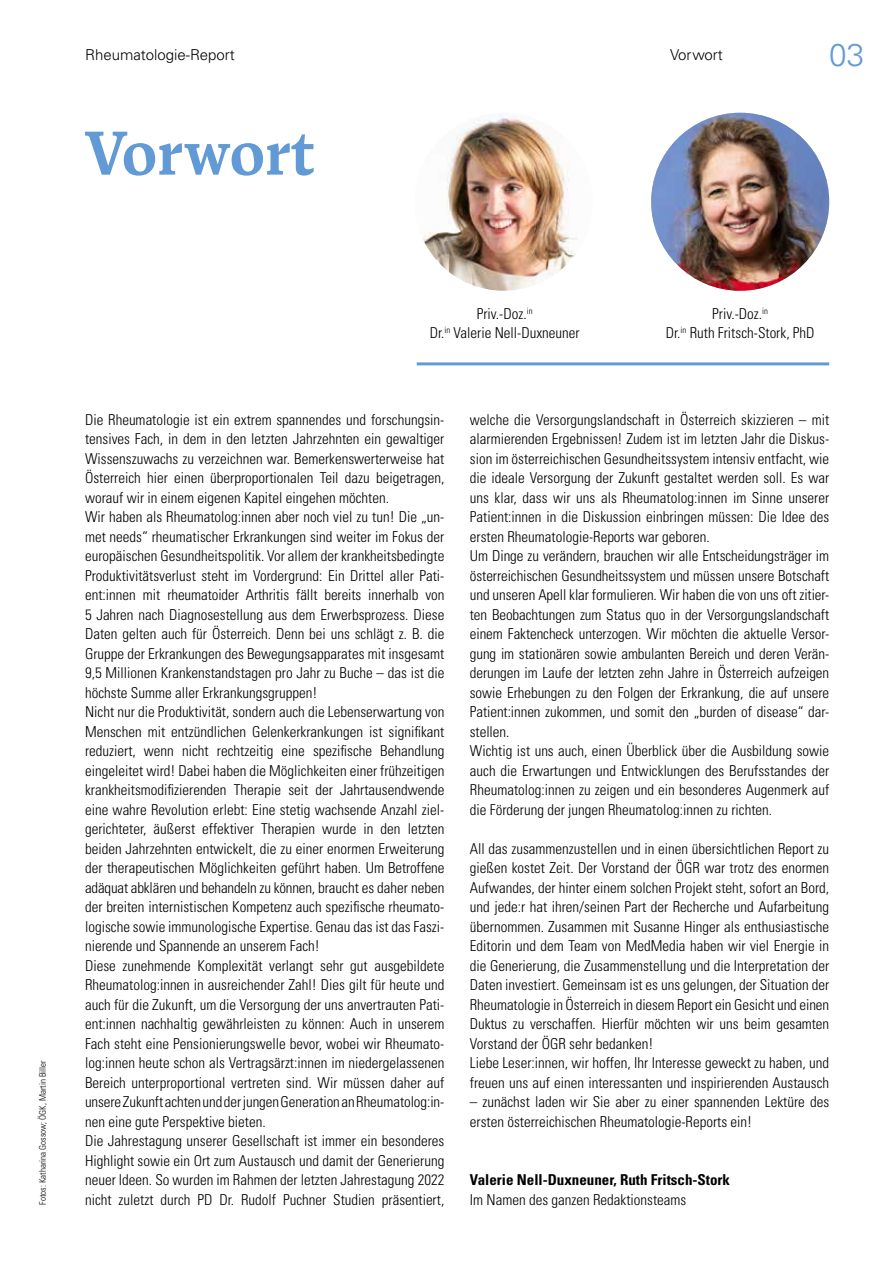
<style>
.page{position:relative;width:893px;height:1263px;background:#fff}
.page>*{position:absolute;margin:0;border:0;box-sizing:border-box;transform-origin:0 0}
.t1{font:62.25px "Antonia Variable";color:#619ad4}
.t2{font:300 31.5px "Univers LT Std";color:#619ad4}
.t3{font:300 condensed 15px/19.5px "Univers LT Std";color:#000}
.t4{font:700 condensed 15px "Univers LT Std";color:#000}
.t5{font:300 15px "Univers LT Std";color:#000}
.t6{font:300 condensed 9px "Univers LT Std";color:#000}
</style>
<div class="page">
<img style="left:415px;top:113px;width:178px;height:178px;border-radius:89px">
<img style="left:651px;top:113px;width:178px;height:178px;border-radius:89px">
<hr style="left:417px;top:362px;width:412px;height:3px;background:#619ad4">
<p class="t5" style="left:85px;top:46px;width:151px">Rheumatologie-Report</p>
<p class="t5" style="left:670px;top:46px;width:54px">Vorwort</p>
<h2 class="t2" style="left:829px;top:36px;width:37px">03</h2>
<h1 class="t1" style="left:85px;top:117px;width:232px">Vorwort</h1>
<p class="t6" style="left:37px;top:1205px;width:146px;rotate:-90deg">Fotos: Katharina Gossow; ÖGK, Martin Biller</p>
<p class="t3" style="left:430px;top:304px;width:151px;text-align:center">Priv.-Doz.<sup>in<br></sup>Dr.<sup>in</sup> Valerie Nell-Duxneuner</p>
<p class="t3" style="left:666px;top:304px;width:150px;text-align:center">Priv.-Doz.<sup>in<br></sup>Dr.<sup>in</sup> Ruth Fritsch-Stork, PhD</p>
<p class="t3" style="left:85px;top:409px;width:361px">Die Rheumatologie ist ein extrem spannendes und forschungsin&shy;tensives Fach, in dem in den letzten Jahrzehnten ein gewaltiger Wissenszuwachs zu verzeichnen war. Bemerkenswerterweise hat Österreich hier einen überproportionalen Teil dazu beigetragen, worauf wir in einem eigenen Kapitel eingehen möchten.<br>Wir haben als Rheumatolog:innen aber noch viel zu tun! Die „un&shy;met needs“ rheumatischer Erkrankungen sind weiter im Fokus der europäischen Gesundheitspolitik. Vor allem der krankheitsbedingte Produktivitätsverlust steht im Vordergrund: Ein Drittel aller Pati&shy;ent:innen mit rheumatoider Arthritis fällt bereits innerhalb von 5 Jahren nach Diagnosestellung aus dem Erwerbsprozess. Diese Daten gelten auch für Österreich. Denn bei uns schlägt z. B. die Gruppe der Erkrankungen des Bewegungsapparates mit insgesamt 9,5 Millionen Krankenstandstagen pro Jahr zu Buche – das ist die höchste Summe aller Erkrankungsgruppen!<br>Nicht nur die Produktivität, sondern auch die Lebenserwartung von Menschen mit entzündlichen Gelenkerkrankungen ist signifikant reduziert, wenn nicht rechtzeitig eine spezifische Behandlung eingeleitet wird! Dabei haben die Möglichkeiten einer frühzeitigen krankheitsmodifizierenden Therapie seit der Jahrtausendwende eine wahre Revolution erlebt: Eine stetig wachsende Anzahl ziel&shy;gerichteter, äußerst effektiver Therapien wurde in den letzten beiden Jahrzehnten entwickelt, die zu einer enormen Erweiterung der therapeutischen Möglichkeiten geführt haben. Um Betroffene adäquat abklären und behandeln zu können, braucht es daher neben der breiten internistischen Kompetenz auch spezifische rheumato&shy;logische sowie immunologische Expertise. Genau das ist das Faszi&shy;nierende und Spannende an unserem Fach!<br>Diese zunehmende Komplexität verlangt sehr gut ausgebildete Rheumatolog:innen in ausreichender Zahl! Dies gilt für heute und auch für die Zukunft, um die Versorgung der uns anvertrauten Pati&shy;ent:innen nachhaltig gewährleisten zu können: Auch in unserem Fach steht eine Pensionierungswelle bevor, wobei wir Rheumato&shy;log:innen heute schon als Vertragsärzt:innen im niedergelassenen Bereich unterproportional vertreten sind. Wir müssen daher auf unsere Zukunft achten und der jungen Generation an Rheumatolog:in&shy;nen eine gute Perspektive bieten.<br>Die Jahrestagung unserer Gesellschaft ist immer ein besonderes Highlight sowie ein Ort zum Austausch und damit der Generierung neuer Ideen. So wurden im Rahmen der letzten Jahrestagung 2022 nicht zuletzt durch PD Dr. Rudolf Puchner Studien präsentiert,</p>
<p class="t3" style="left:470px;top:409px;width:361px">welche die Versorgungslandschaft in Österreich skizzieren – mit alarmierenden Ergebnissen! Zudem ist im letzten Jahr die Diskus&shy;sion im österreichischen Gesundheitssystem intensiv entfacht, wie die ideale Versorgung der Zukunft gestaltet werden soll. Es war uns klar, dass wir uns als Rheumatolog:innen im Sinne unserer Patient:innen in die Diskussion einbringen müssen: Die Idee des ersten Rheumatologie-Reports war geboren.<br>Um Dinge zu verändern, brauchen wir alle Entscheidungsträger im österreichischen Gesundheitssystem und müssen unsere Botschaft und unseren Apell klar formulieren. Wir haben die von uns oft zitier&shy;ten Beobachtungen zum Status quo in der Versorgungslandschaft einem Faktencheck unterzogen. Wir möchten die aktuelle Versor&shy;gung im stationären sowie ambulanten Bereich und deren Verän&shy;derungen im Laufe der letzten zehn Jahre in Österreich aufzeigen sowie Erhebungen zu den Folgen der Erkrankung, die auf unsere Patient:innen zukommen, und somit den „burden of disease“ dar&shy;stellen.<br>Wichtig ist uns auch, einen Überblick über die Ausbildung sowie auch die Erwartungen und Entwicklungen des Berufsstandes der Rheumatolog:innen zu zeigen und ein besonderes Augenmerk auf die Förderung der jungen Rheumatolog:innen zu richten.</p>
<p class="t3" style="left:470px;top:838px;width:361px">All das zusammenzustellen und in einen übersichtlichen Report zu gießen kostet Zeit. Der Vorstand der ÖGR war trotz des enormen Aufwandes, der hinter einem solchen Projekt steht, sofort an Bord, und jede:r hat ihren/seinen Part der Recherche und Aufarbeitung übernommen. Zusammen mit Susanne Hinger als enthusiastische Editorin und dem Team von MedMedia haben wir viel Energie in die Generierung, die Zusammenstellung und die Interpretation der Daten investiert. Gemeinsam ist es uns gelungen, der Situation der Rheumatologie in Österreich in diesem Report ein Gesicht und einen Duktus zu verschaffen. Hierfür möchten wir uns beim gesamten Vorstand der ÖGR sehr bedanken!<br>Liebe Leser:innen, wir hoffen, Ihr Interesse geweckt zu haben, und freuen uns auf einen interessanten und inspirierenden Austausch</p>
<p class="t3" style="left:470px;top:1092px;width:361px">– zunächst laden wir Sie aber zu einer spannenden Lektüre des ersten österreichischen Rheumatologie-Reports ein!</p>
<p class="t4" style="left:470px;top:1170px;width:262px">Valerie Nell-Duxneuner, Ruth Fritsch-Stork</p>
<p class="t3" style="left:470px;top:1189px;width:218px">Im Namen des ganzen Redaktionsteams</p>
</div>
